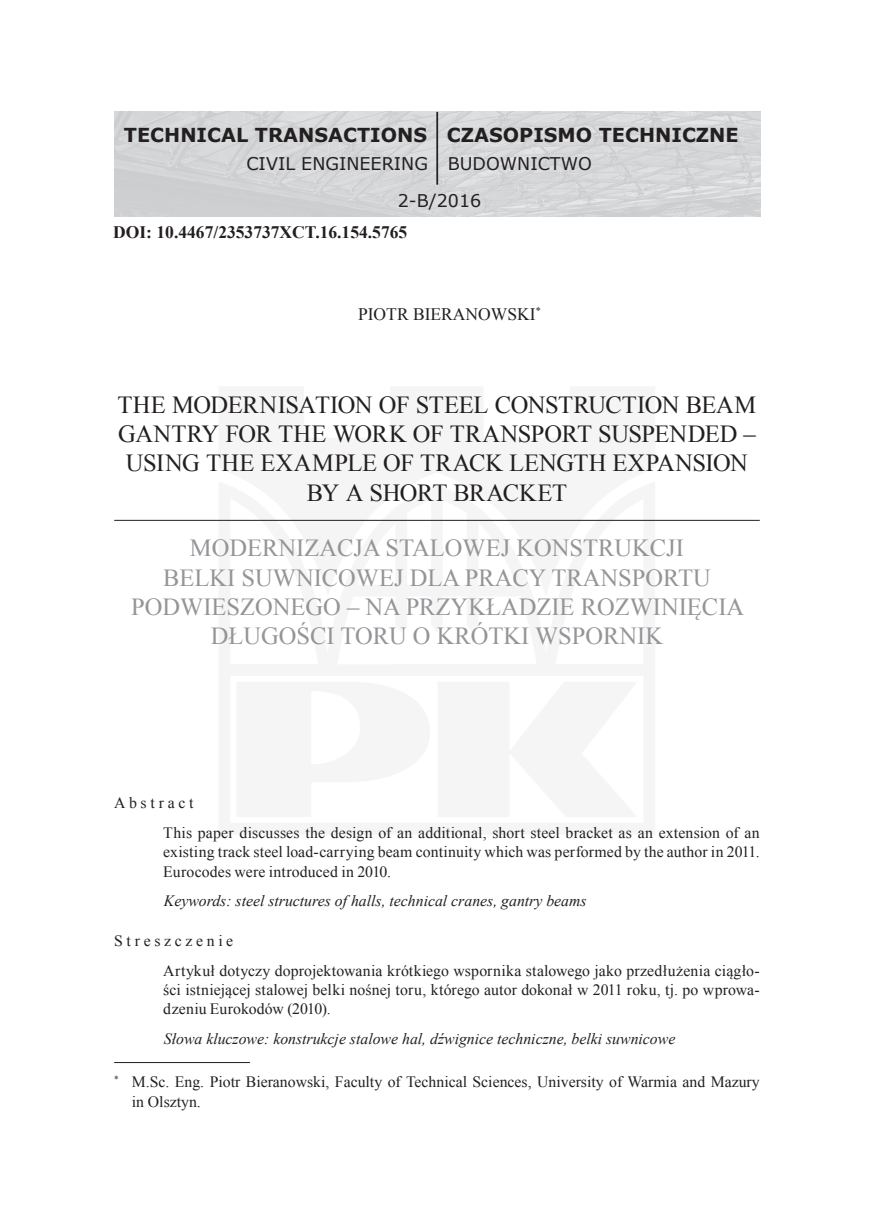
<style>
.page{position:relative;width:874px;height:1221px;background:#fff}
.page>*{position:absolute;margin:0;border:0;box-sizing:border-box;transform-origin:0 0}
.t1{font:24.5px/29.4px "Times New Roman";color:#939598;text-align:center}
.t2{font:24.5px/29.4px "Times New Roman";letter-spacing:-.02em;color:#231f20;text-align:center}
.t3{font:700 19.25px "Verdana";color:#231f20}
.t4{font:17.5px/37.3px "Verdana";color:#231f20}
.t5{font:700 17.5px "Times New Roman";color:#231f20}
.t6{font:17.5px "Times New Roman";color:#231f20}
.t7{font:15.75px/19.2px "Times New Roman";letter-spacing:.005em;color:#231f20}
.t8{font:italic 15.75px "Times New Roman";color:#231f20}
</style>
<div class="page">
<hr style="left:114px;top:520px;width:645px;height:1px;background:#231f20">
<hr style="left:114px;top:1062px;width:136px;height:1px;background:#231f20">
<img style="left:114px;top:112px;width:645px;height:104px">
<hr style="left:436px;top:112px;width:2px;height:73px;background:#231f20">
<p class="t3" style="left:124px;top:121px;width:304px">TECHNICAL TRANSACTIONS</p>
<p class="t4" style="left:397px;top:145px;width:85px;text-indent:-151px">CIVIL ENGINEERING<br>2-B/2016</p>
<p class="t3" style="left:446px;top:121px;width:293px">CZASOPISMO TECHNICZNE</p>
<p class="t4" style="left:447px;top:145px;width:145px">BUDOWNICTWO</p>
<p class="t5" style="left:113px;top:220px;width:295px">DOI: 10.4467/2353737XCT.16.154.5765</p>
<p class="t6" style="left:358px;top:302px;width:184px">PIOTR BIERANOWSKI<sup>*</sup></p>
<h1 class="t2" style="left:117px;top:389px;width:640px">THE MODERNISATION OF STEEL CONSTRUCTION BEAM GANTRY FOR THE WORK OF TRANSPORT SUSPENDED – USING THE EXAMPLE OF TRACK LENGTH EXPANSION BY A SHORT BRACKET</h1>
<h1 class="t1" style="left:131px;top:533px;width:614px">MODERNIZACJA STALOWEJ KONSTRUKCJI<br>BELKI SUWNICOWEJ DLA PRACY TRANSPORTU PODWIESZONEGO – NA PRZYKŁADZIE ROZWINIĘCIA DŁUGOŚCI TORU O KRÓTKI WSPORNIK</h1>
<p class="t7" style="left:163px;top:788px;width:597px;line-height:29.8px;text-indent:-49px">Abstract<br>This paper discusses the design of an additional, short steel bracket as an extension of an</p>
<p class="t7" style="left:163px;top:842px;width:597px">existing track steel load-carrying beam continuity which was performed by the author in 2011.<br>Eurocodes were introduced in 2010.</p>
<p class="t8" style="left:164px;top:889px;width:424px">Keywords: steel structures of halls, technical cranes, gantry beams</p>
<p class="t7" style="left:163px;top:925px;width:597px;line-height:29.8px;text-indent:-49px">Streszczenie<br>Artykuł dotyczy doprojektowania krótkiego wspornika stalowego jako przedłużenia ciągło-</p>
<p class="t7" style="left:163px;top:979px;width:597px">ści istniejącej stalowej belki nośnej toru, którego autor dokonał w 2011 roku, tj. po wprowa&shy;dzeniu Eurokodów (2010).</p>
<p class="t8" style="left:164px;top:1027px;width:512px">Słowa kluczowe: konstrukcje stalowe hal, dźwignice techniczne, belki suwnicowe</p>
<p class="t7" style="left:132px;top:1072px;width:629px;text-indent:-17px"><sup>*</sup> M.Sc. Eng. Piotr Bieranowski, Faculty of Technical Sciences, University of Warmia and Mazury in Olsztyn.</p>
</div>
